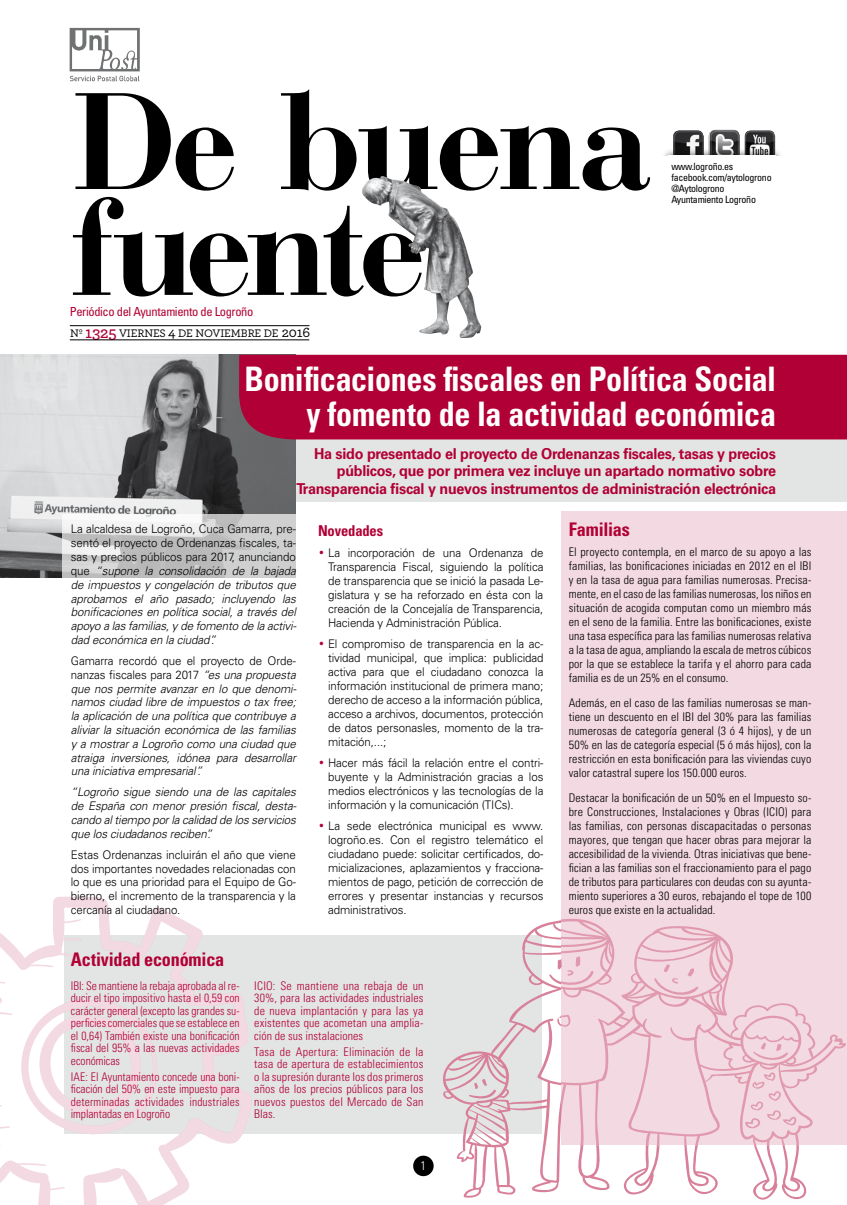
<style>
.page{position:relative;width:847px;height:1205px;background:#fff}
.page>*{position:absolute;margin:0;border:0;box-sizing:border-box;transform-origin:0 0}
.t1{font:700 136.12px "Bauer Bodoni Std";letter-spacing:-.045em;color:#000}
.t2{font:700 condensed 33.75px/35px "Univers LT Std";letter-spacing:-.01em;color:#fff;text-align:right;scale:.95 1}
.t3{font:700 condensed 18.75px "Univers LT Std";letter-spacing:-.01em;color:#b10035}
.t4{font:700 15px/17.5px "Univers LT Std";letter-spacing:-.02em;color:#b10035;text-align:right;scale:.96 1}
.t5{font:700 condensed 15px "Univers LT Std";letter-spacing:-.01em;color:#b10035}
.t6{font:condensed 12.5px "Univers LT Std";letter-spacing:-.03em;color:#b10035}
.t7{font:300 condensed 12.5px "Univers LT Std";color:#fff}
.t8{font:300 condensed 11.88px/14px "Univers LT Std";letter-spacing:.005em;color:#000;text-align:justify}
.t9{font:300 11.88px/14px "Univers LT Std";letter-spacing:-.01em;color:#000;text-align:justify}
.t10{font:italic 300 11.88px/13.8px "Univers LT Std";letter-spacing:-.01em;color:#000;text-align:justify}
.t11{font:300 condensed 11.88px/12.5px "Univers LT Std";letter-spacing:.01em;color:#b10035;text-align:justify}
.t12{font:500 11.5px "Archer";letter-spacing:-.01em;color:#000}
.t13{font:condensed 10px/11px "Univers LT Std";letter-spacing:-.03em;color:#000}
.s1{font-weight:600;font-size:16.62px;color:#b10035}
.s2{font-size:14.62px}
.s3{font-style:normal}
.s4{font-family:"Swiss 721 BT";color:#b10035}
</style>
<div class="page">
<div style="left:266px;top:432px;width:581px;height:69px;background:#e3e4e4"></div>
<div style="left:65px;top:935px;width:477px;height:199px;background:#e3e4e4"></div>
<svg style="left:0;top:896px;width:252px;height:309px"></svg>
<img style="left:0;top:355px;width:296px;height:223px">
<svg style="left:62px;top:515px;width:234px;height:63px"></svg>
<svg style="left:443px;top:918px;width:364px;height:282px"></svg>
<div style="left:562px;top:511px;width:285px;height:634px;background:#f3d9e1"></div>
<svg style="left:549px;top:956px;width:13px;height:34px"></svg>
<svg style="left:562px;top:918px;width:284px;height:227px"></svg>
<svg style="left:555px;top:1014px;width:16px;height:14px"></svg>
<svg style="left:745px;top:1072px;width:52px;height:58px"></svg>
<div style="left:239px;top:355px;width:608px;height:84px;background:#b10035"></div>
<img style="left:745px;top:130px;width:30px;height:18px">
<img style="left:673px;top:130px;width:30px;height:18px">
<img style="left:709px;top:130px;width:31px;height:18px">
<div style="left:661px;top:148px;width:123px;height:86px;background:#000;opacity:.75"></div>
<div style="left:635px;top:155px;width:188px;height:89px;background:#fff"></div>
<hr style="left:70px;top:325px;width:239px;height:1px;background:#000">
<hr style="left:70px;top:340px;width:239px;height:1px;background:#000">
<img style="left:362px;top:176px;width:119px;height:162px">
<img style="left:69px;top:27px;width:71px;height:55px">
<div style="left:413px;top:1155px;width:21px;height:21px;background:#000;border-radius:50%"></div>
<h1 class="t1" style="left:71px;top:60px;width:583px">De buena</h1>
<h1 class="t1" style="left:71px;top:166px;width:357px">fuente</h1>
<p class="t6" style="left:70px;top:303px;width:185px">Periódico del Ayuntamiento de Logroño</p>
<p class="t12" style="left:70px;top:325px;width:242px">Nº <span class="s1">1325</span> VIERNES <span class="s2">4</span> DE NOVIEMBRE DE <span class="s2">2016</span></p>
<p class="t13" style="left:671px;top:161px;width:102px">www.logroño.es facebook.com/aytologrono @Aytologrono</p>
<p class="t13" style="left:671px;top:194px;width:86px">Ayuntamiento Logroño</p>
<h2 class="t2" style="left:244px;top:361px;width:561px">Bonificaciones fiscales en Política Social y fomento de la actividad económica</h2>
<p class="t4" style="left:297px;top:445px;width:501px">Ha sido presentado el proyecto de Ordenanzas fiscales, tasas y precios públicos, que por primera vez incluye un apartado normativo sobre<br>Transparencia fiscal y nuevos instrumentos de administración electrónica</p>
<p class="t10" style="left:71px;top:522px;width:227px"><span class="s3">La alcaldesa de Logroño, Cuca Gamarra, pre&shy;sentó el proyecto de Ordenanzas fiscales, ta&shy;sas y precios públicos para 2017, anunciando que</span> “supone la consolidación de la bajada de impuestos y congelación de tributos que aprobamos el año pasado; incluyendo las bonificaciones en política social, a través del apoyo a las familias, y de fomento de la activi&shy;dad económica en la ciudad”.</p>
<p class="t10" style="left:71px;top:654px;width:227px"><span class="s3">Gamarra recordó que el proyecto de Orde&shy;nanzas fiscales para 2017</span> “es una propuesta que nos permite avanzar en lo que denomi&shy;namos ciudad libre de impuestos o tax free; la aplicación de una política que contribuye a aliviar la situación económica de las familias y a mostrar a Logroño como una ciudad que atraiga inversiones, idónea para desarrollar una iniciativa empresarial”.</p>
<p class="t10" style="left:71px;top:785px;width:227px">“Logroño sigue siendo una de las capitales de España con menor presión fiscal, desta&shy;cando al tiempo por la calidad de los servicios que los ciudadanos reciben”.</p>
<p class="t9" style="left:71px;top:847px;width:227px">Estas Ordenanzas incluirán el año que viene dos importantes novedades relacionadas con lo que es una prioridad para el Equipo de Go&shy;bierno, el incremento de la transparencia y la cercanía al ciudadano.</p>
<h3 class="t3" style="left:71px;top:948px;width:155px">Actividad económica</h3>
<p class="t5" style="left:318px;top:521px;width:67px">Novedades</p>
<p class="t9" style="left:328px;top:546px;width:217px;text-indent:-10px"><span class="s4">•</span> La incorporación de una Ordenanza de Transparencia Fiscal, siguiendo la política de transparencia que se inició la pasada Le&shy;gislatura y se ha reforzado en ésta con la creación de la Concejalía de Transparencia, Hacienda y Administración Pública.</p>
<p class="t9" style="left:328px;top:637px;width:217px;text-indent:-10px"><span class="s4">•</span> El compromiso de transparencia en la ac&shy;tividad municipal, que implica: publicidad activa para que el ciudadano conozca la información institucional de primera mano; derecho de acceso a la información pública, acceso a archivos, documentos, protección de datos personasles, momento de la tra&shy;mitación,...;</p>
<p class="t9" style="left:328px;top:756px;width:217px;text-indent:-10px"><span class="s4">•</span> Hacer más fácil la relación entre el contri&shy;buyente y la Administración gracias a los medios electrónicos y las tecnologías de la información y la comunicación (TICs).</p>
<p class="t9" style="left:328px;top:819px;width:217px;text-indent:-10px"><span class="s4">•</span> La sede electrónica municipal es www. logroño.es. Con el registro telemático el ciudadano puede: solicitar certificados, do&shy;micializaciones, aplazamientos y fracciona&shy;mientos de pago, petición de corrección de errores y presentar instancias y recursos administrativos.</p>
<p class="t11" style="left:71px;top:979px;width:170px">IBI: Se mantiene la rebaja aprobada al re&shy;ducir el tipo impositivo hasta el 0,59 con carácter general (excepto las grandes su&shy;perficies comerciales que se establece en el 0,64) También existe una bonificación fiscal del 95% a las nuevas actividades económicas</p>
<p class="t11" style="left:71px;top:1070px;width:170px">IAE: El Ayuntamiento concede una boni&shy;ficación del 50% en este impuesto para determinadas actividades industriales implantadas en Logroño</p>
<p class="t11" style="left:254px;top:979px;width:171px">ICIO: Se mantiene una rebaja de un 30%, para las actividades industriales de nueva implantación y para las ya existentes que acometan una amplia&shy;ción de sus instalaciones</p>
<p class="t11" style="left:254px;top:1045px;width:171px">Tasa de Apertura: Eliminación de la tasa de apertura de establecimientos o la supresión durante los dos primeros años de los precios públicos para los nuevos puestos del Mercado de San Blas.</p>
<p class="t7" style="left:421px;top:1158px;width:7px">1</p>
<h3 class="t3" style="left:569px;top:517px;width:62px">Familias</h3>
<p class="t8" style="left:569px;top:545px;width:244px">El proyecto contempla, en el marco de su apoyo a las familias, las bonificaciones iniciadas en 2012 en el IBI y en la tasa de agua para familias numerosas. Precisa&shy;mente, en el caso de las familias numerosas, los niños en situación de acogida computan como un miembro más en el seno de la familia. Entre las bonificaciones, existe una tasa específica para las familias numerosas relativa a la tasa de agua, ampliando la escala de metros cúbicos por la que se establece la tarifa y el ahorro para cada familia es de un 25% en el consumo.</p>
<p class="t8" style="left:569px;top:696px;width:244px">Además, en el caso de las familias numerosas se man&shy;tiene un descuento en el IBI del 30% para las familias numerosas de categoría general (3 ó 4 hijos), y de un 50% en las de categoría especial (5 ó más hijos), con la restricción en esta bonificación para las viviendas cuyo valor catastral supere los 150.000 euros.</p>
<p class="t8" style="left:569px;top:790px;width:244px">Destacar la bonificación de un 50% en el Impuesto so&shy;bre Construcciones, Instalaciones y Obras (ICIO) para las familias, con personas discapacitadas o personas mayores, que tengan que hacer obras para mejorar la accesibilidad de la vivienda. Otras iniciativas que bene&shy;fician a las familias son el fraccionamiento para el pago de tributos para particulares con deudas con su ayunta&shy;miento superiores a 30 euros, rebajando el tope de 100 euros que existe en la actualidad.</p>
</div>
